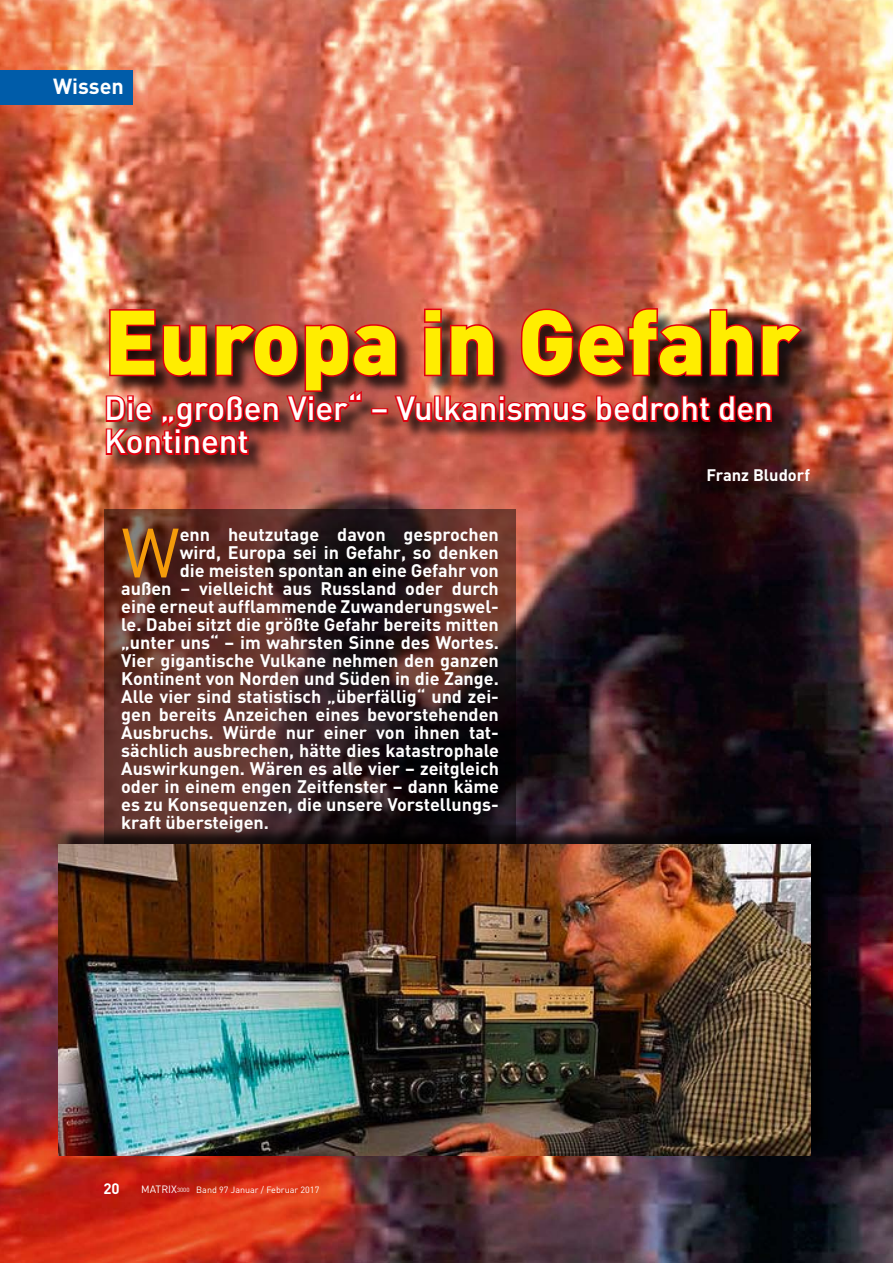
<style>
.page{position:relative;width:893px;height:1263px;background:#fff}
.page>*{position:absolute;margin:0;border:0;box-sizing:border-box;transform-origin:0 0}
.t1{font:900 90px "DIN";color:#ffed00}
.t2{font:68.55px "DIN";color:#f59c0b}
.t3{font:500 33px/33px "DIN";color:#fff}
.t4{font:700 21.6px "DIN";color:#fff}
.t5{font:700 18px "DIN";color:#fff}
.t6{font:700 16.5px "DIN";color:#fff}
.t7{font:700 15px "DIN";color:#fff}
.t8{font:9px "DIN";color:#fff}
.s1{font-size:10.5px}
</style>
<div class="page">
<img style="left:0;top:0;width:893px;height:1263px">
<div style="left:106px;top:309px;width:722px;height:192px;background:#000;opacity:.75"></div>
<img style="left:104px;top:307px;width:700px;height:151px">
<svg style="left:104px;top:509px;width:411px;height:316px;background:#442522"></svg>
<div style="left:60px;top:825px;width:770px;height:329px;background:#000;opacity:.75"></div>
<img style="left:58px;top:845px;width:752px;height:310px">
<div style="left:0;top:70px;width:133px;height:34px;background:#005ca9"></div>
<p class="t4" style="left:53px;top:73px;width:72px">Wissen</p>
<h1 class="t1" style="left:104px;top:283px;width:697px">Europa in Gefahr</h1>
<h3 class="t3" style="left:104px;top:391px;width:670px">Die „großen Vier“ – Vulkanismus bedroht den<br>Kontinent</h3>
<p class="t6" style="left:706px;top:464px;width:105px">Franz Bludorf</p>
<h2 class="t2" style="left:121px;top:508px;width:60px">W</h2>
<p class="t5" style="left:180px;top:523px;width:321px">enn heutzutage davon gesprochen</p>
<p class="t5" style="left:180px;top:541px;width:321px">wird, Europa sei in Gefahr, so denken</p>
<p class="t5" style="left:180px;top:559px;width:321px">die meisten spontan an eine Gefahr von</p>
<p class="t5" style="left:121px;top:577px;width:379px">außen – vielleicht aus Russland oder durch</p>
<p class="t5" style="left:121px;top:595px;width:379px">eine erneut aufflammende Zuwanderungswel-</p>
<p class="t5" style="left:121px;top:613px;width:379px">le. Dabei sitzt die größte Gefahr bereits mitten</p>
<p class="t5" style="left:121px;top:631px;width:379px">„unter uns“ – im wahrsten Sinne des Wortes.</p>
<p class="t5" style="left:121px;top:649px;width:379px">Vier gigantische Vulkane nehmen den ganzen</p>
<p class="t5" style="left:121px;top:667px;width:379px">Kontinent von Norden und Süden in die Zange.</p>
<p class="t5" style="left:121px;top:685px;width:379px">Alle vier sind statistisch „überfällig“ und zei-</p>
<p class="t5" style="left:121px;top:703px;width:379px">gen bereits Anzeichen eines bevorstehenden</p>
<p class="t5" style="left:121px;top:721px;width:379px">Ausbruchs. Würde nur einer von ihnen tat-</p>
<p class="t5" style="left:121px;top:739px;width:379px">sächlich ausbrechen, hätte dies katastrophale</p>
<p class="t5" style="left:121px;top:757px;width:379px">Auswirkungen. Wären es alle vier – zeitgleich</p>
<p class="t5" style="left:121px;top:775px;width:379px">oder in einem engen Zeitfenster – dann käme</p>
<p class="t5" style="left:121px;top:793px;width:379px">es zu Konsequenzen, die unsere Vorstellungs-</p>
<p class="t5" style="left:121px;top:811px;width:149px">kraft übersteigen.</p>
<p class="t7" style="left:103px;top:1179px;width:18px">20</p>
<p class="t8" style="left:141px;top:1184px;width:180px"><span class="s1">MATRIX</span><sup>3000</sup> Band 97 Januar / Februar 2017</p>
</div>
